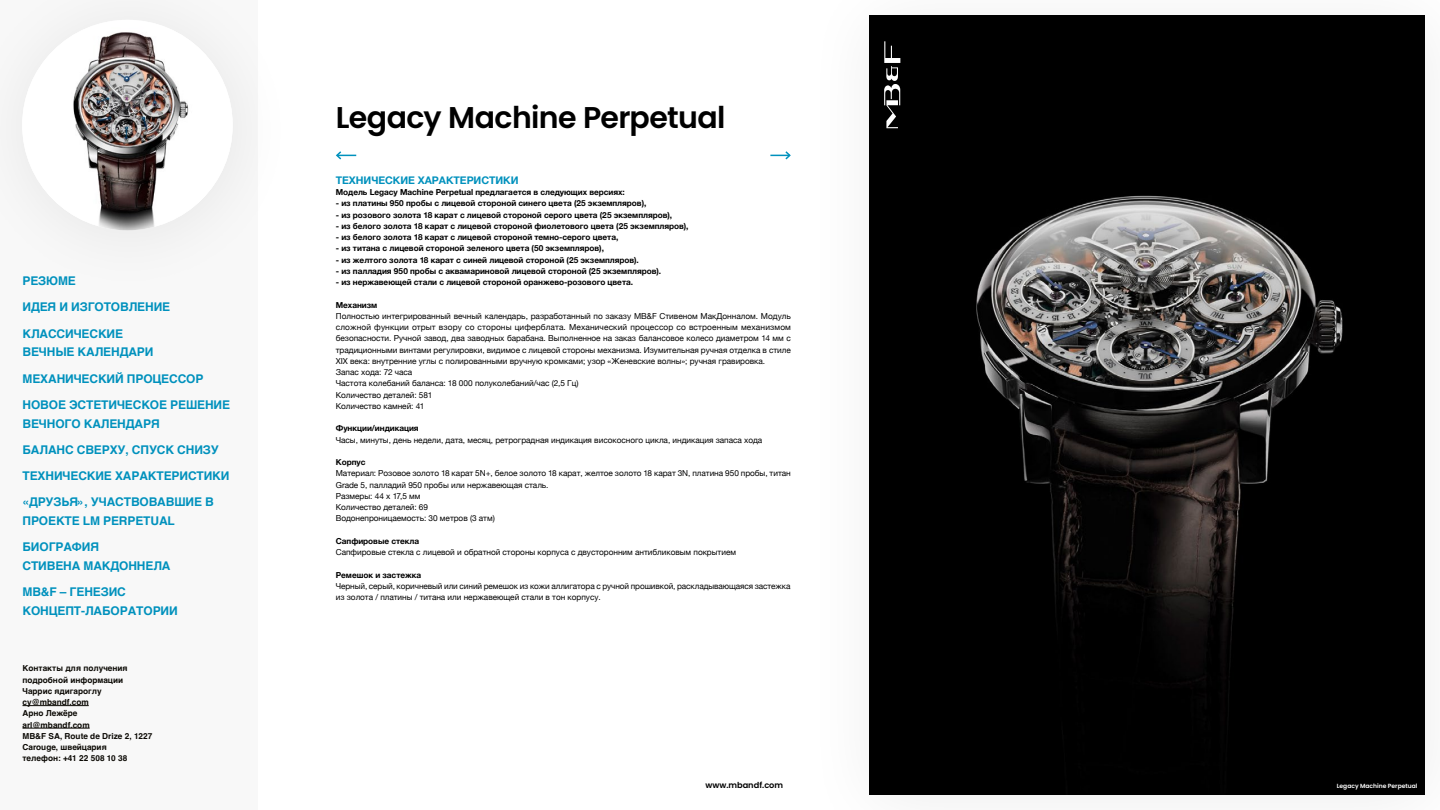
<style>
.page{position:relative;width:1440px;height:810px;background:#fff}
.page>*{position:absolute;margin:0;border:0;box-sizing:border-box;transform-origin:0 0}
.t1{font:600 30px "Poppins";letter-spacing:-.02em;color:#000}
.t2{font:700 12px/26.2px "Helvetica";letter-spacing:-.01em;color:#0091bd}
.t3{font:700 10.5px "Helvetica Neue";letter-spacing:-.005em;color:#0091bd}
.t4{font:8.25px/11.2px "Helvetica Neue";letter-spacing:-.005em;color:#000}
.t5{font:700 8.25px "Helvetica Neue";letter-spacing:-.005em;color:#000}
.t6{font:700 8.25px/11.2px "Helvetica";color:#0b0904}
.t7{font:600 8.25px "Poppins";color:#000}
.t8{font:600 6px "Poppins";color:#fff}
</style>
<div class="page">
<div style="left:0;top:0;width:257px;height:810px;background:#f8f8f8"></div>
<div style="left:0;top:0;width:301px;height:301px;background:#f7f7f7"></div>
<img style="left:22px;top:20px;width:211px;height:210px;border-radius:105px">
<hr style="left:22px;top:705px;width:67px;height:1px;background:#0b0904">
<hr style="left:22px;top:728px;width:68px;height:1px;background:#0b0904">
<svg style="left:336px;top:151px;width:20px;height:9px"></svg>
<svg style="left:770px;top:151px;width:21px;height:9px"></svg>
<svg style="left:869px;top:15px;width:556px;height:781px;background:#121111"></svg>
<h2 class="t2" style="left:22px;top:269px;width:149px">PЕЗЮМЕ<br>ИДЕЯ И ИЗГОТОВЛЕНИЕ<br>КЛАССИЧЕСКИЕ</h2>
<h2 class="t2" style="left:22px;top:340px;width:209px">ВЕЧНЫЕ КАЛЕНДАРИ<br>МЕХАНИЧЕСКИЙ ПРОЦЕССОР<br>НОВОЕ ЭСТЕТИЧЕСКОЕ РЕШЕНИЕ</h2>
<h2 class="t2" style="left:22px;top:412px;width:209px">ВЕЧНОГО КАЛЕНДАРЯ<br>БАЛАНС СВЕРХУ, СПУСК СНИЗУ<br>ТЕХНИЧЕСКИЕ ХАРАКТЕРИСТИКИ «ДРУЗЬЯ», УЧАСТВОВАВШИЕ В</h2>
<h2 class="t2" style="left:22px;top:509px;width:154px">ПРОЕКТЕ LM PERPETUAL<br>БИОГРАФИЯ</h2>
<h2 class="t2" style="left:22px;top:554px;width:150px">СТИВЕНА МАКДОННЕЛА<br>MB&amp;F – ГЕНЕЗИС</h2>
<h2 class="t2" style="left:22px;top:599px;width:157px">КОНЦЕПТ-ЛАБОРАТОРИИ</h2>
<p class="t6" style="left:22px;top:664px;width:131px">Контакты для получения подробной информации<br>Чаррис ядигароглу cy@mbandf.com<br>Арно Лежёре<br>arl@mbandf.com<br>MB&amp;F SA, Route de Drize 2, 1227<br>Carouge, швейцария<br>телефон: +41 22 508 10 38</p>
<h1 class="t1" style="left:336px;top:100px;width:391px">Legacy Machine Perpetual</h1>
<p class="t3" style="left:336px;top:172px;width:184px">ТЕХНИЧЕСКИЕ ХАРАКТЕРИСТИКИ</p>
<p class="t5" style="left:336px;top:186px;width:290px">Модель Legacy Machine Perpetual предлагается в следующих версиях:</p>
<p class="t5" style="left:336px;top:197px;width:312px">- из платины 950 пробы с лицевой стороной синего цвета (25 экземпляров),</p>
<p class="t5" style="left:336px;top:208px;width:338px">- из розового золота 18 карат с лицевой стороной серого цвета (25 экземпляров),</p>
<p class="t5" style="left:336px;top:219px;width:354px">- из белого золота 18 карат с лицевой стороной фиолетового цвета (25 экземпляров),</p>
<p class="t5" style="left:336px;top:231px;width:284px">- из белого золота 18 карат с лицевой стороной темно-серого цвета,</p>
<p class="t5" style="left:336px;top:242px;width:270px">- из титана с лицевой стороной зеленого цвета (50 экземпляров),</p>
<p class="t5" style="left:336px;top:253px;width:305px">- из желтого золота 18 карат с синей лицевой стороной (25 экземпляров).</p>
<p class="t5" style="left:336px;top:264px;width:327px">- из палладия 950 пробы с аквамариновой лицевой стороной (25 экземпляров).</p>
<p class="t5" style="left:336px;top:276px;width:299px">- из нержавеющей стали с лицевой стороной оранжево-розового цвета.</p>
<p class="t5" style="left:336px;top:298px;width:43px">Механизм</p>
<p class="t4" style="left:336px;top:311px;width:457px">Полностью интегрированный вечный календарь, разработанный по заказу MB&amp;F Стивеном МакДонналом. Модуль сложной функции отрыт взору со стороны циферблата. Механический процессор со встроенным механизмом безопасности. Ручной завод, два заводных барабана. Выполненное на заказ балансовое колесо диаметром 14 мм с традиционными винтами регулировки, видимое с лицевой стороны механизма. Изумительная ручная отделка в стиле XIX века: внутренние углы с полированными вручную кромками; узор «Женевские волны»; ручная гравировка.<br>Запас хода: 72 часа<br>Частота колебаний баланса: 18 000 полуколебаний/час (2,5 Гц)<br>Количество деталей: 581<br>Количество камней: 41</p>
<p class="t5" style="left:336px;top:422px;width:84px">Функции/индикация</p>
<p class="t4" style="left:336px;top:434px;width:428px">Часы, минуты, день недели, дата, месяц, ретроградная индикация високосного цикла, индикация запаса хода</p>
<p class="t5" style="left:336px;top:456px;width:31px">Корпус</p>
<p class="t4" style="left:336px;top:468px;width:456px">Материал: Розовое золото 18 карат 5N+, белое золото 18 карат, желтое золото 18 карат 3N, платина 950 пробы, титан Grade 5, палладий 950 пробы или нержавеющая сталь.<br>Размеры: 44 x 17,5 мм<br>Количество деталей: 69<br>Водонепроницаемость: 30 метров (3 атм)</p>
<p class="t5" style="left:336px;top:534px;width:85px">Сапфировые стекла</p>
<p class="t4" style="left:336px;top:547px;width:402px">Сапфировые стекла с лицевой и обратной стороны корпуса с двусторонним антибликовым покрытием</p>
<p class="t5" style="left:336px;top:568px;width:87px">Ремешок и застежка</p>
<p class="t4" style="left:336px;top:581px;width:456px">Черный, серый, коричневый или синий ремешок из кожи аллигатора с ручной прошивкой, раскладывающаяся застежка из золота / платины / титана или нержавеющей стали в тон корпусу.</p>
<p class="t7" style="left:705px;top:780px;width:79px">www.mbandf.com</p>
<p class="t8" style="left:1337px;top:782px;width:82px">Legacy Machine Perpetual</p>
</div>
